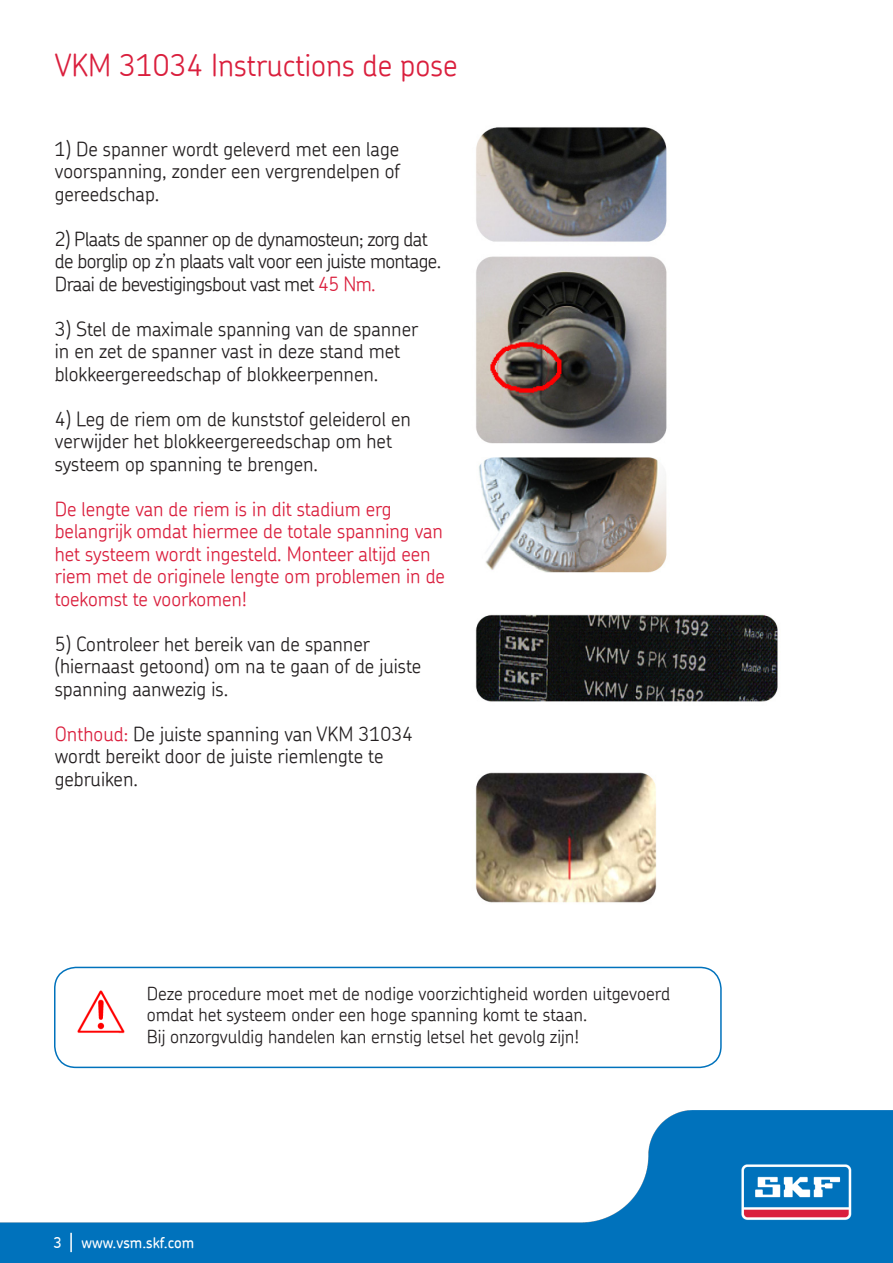
<style>
.page{position:relative;width:893px;height:1263px;background:#fff}
.page>*{position:absolute;margin:0;border:0;box-sizing:border-box;transform-origin:0 0}
.t1{font:300 30px "SKF Chevin";color:#da1f3d}
.t2{font:300 19.5px/22.5px "SKF Chevin";color:#231f20}
.t3{font:300 19.5px/22.5px "SKF Chevin";color:#da1f3d}
.t4{font:300 19.5px/22.5px "SKF Chevin";letter-spacing:-.03em;color:#231f20}
.t5{font:300 18px/21.6px "SKF Chevin";color:#231f20}
.t6{font:500 15px "SKF Chevin";color:#fff}
.s1{color:#da1f3d}
</style>
<div class="page">
<img style="left:77px;top:990px;width:48px;height:44px">
<div style="left:54px;top:967px;width:668px;height:101px;border:2px solid #0072bc;border-radius:21px"></div>
<img style="left:475px;top:127px;width:303px;height:776px">
<img style="left:0;top:1110px;width:893px;height:153px">
<svg style="left:70px;top:1233px;width:2px;height:19px"></svg>
<p class="t1" style="left:55px;top:46px;width:404px">VKM 31034 Instructions de pose</p>
<p class="t2" style="left:55px;top:137px;width:347px;text-align:justify">1) De spanner wordt geleverd met een lage voorspanning, zonder een vergrendelpen of gereedschap.</p>
<p class="t4" style="left:55px;top:227px;width:388px">2) Plaats de spanner op de dynamosteun; zorg dat de borglip op z’n plaats valt voor een juiste montage.<br>Draai de bevestigingsbout vast met <span class="s1">45 Nm.</span></p>
<p class="t2" style="left:55px;top:317px;width:365px">3) Stel de maximale spanning van de spanner in en zet de spanner vast in deze stand met blokkeergereedschap of blokkeerpennen.</p>
<p class="t2" style="left:55px;top:407px;width:358px">4) Leg de riem om de kunststof geleiderol en verwijder het blokkeergereedschap om het systeem op spanning te brengen.</p>
<p class="t3" style="left:55px;top:497px;width:392px">De lengte van de riem is in dit stadium erg belangrijk omdat hiermee de totale spanning van het systeem wordt ingesteld. Monteer altijd een riem met de originele lengte om problemen in de toekomst te voorkomen!</p>
<p class="t2" style="left:55px;top:632px;width:368px">5) Controleer het bereik van de spanner (hiernaast getoond) om na te gaan of de juiste spanning aanwezig is.</p>
<p class="t2" style="left:55px;top:722px;width:360px"><span class="s1">Onthoud:</span> De juiste spanning van VKM 31034 wordt bereikt door de juiste riemlengte te gebruiken.</p>
<p class="t5" style="left:147px;top:982px;width:525px">Deze procedure moet met de nodige voorzichtigheid worden uitgevoerd omdat het systeem onder een hoge spanning komt te staan.<br>Bij onzorgvuldig handelen kan ernstig letsel het gevolg zijn!</p>
<p class="t6" style="left:53px;top:1232px;width:142px">3 www.vsm.skf.com</p>
</div>
